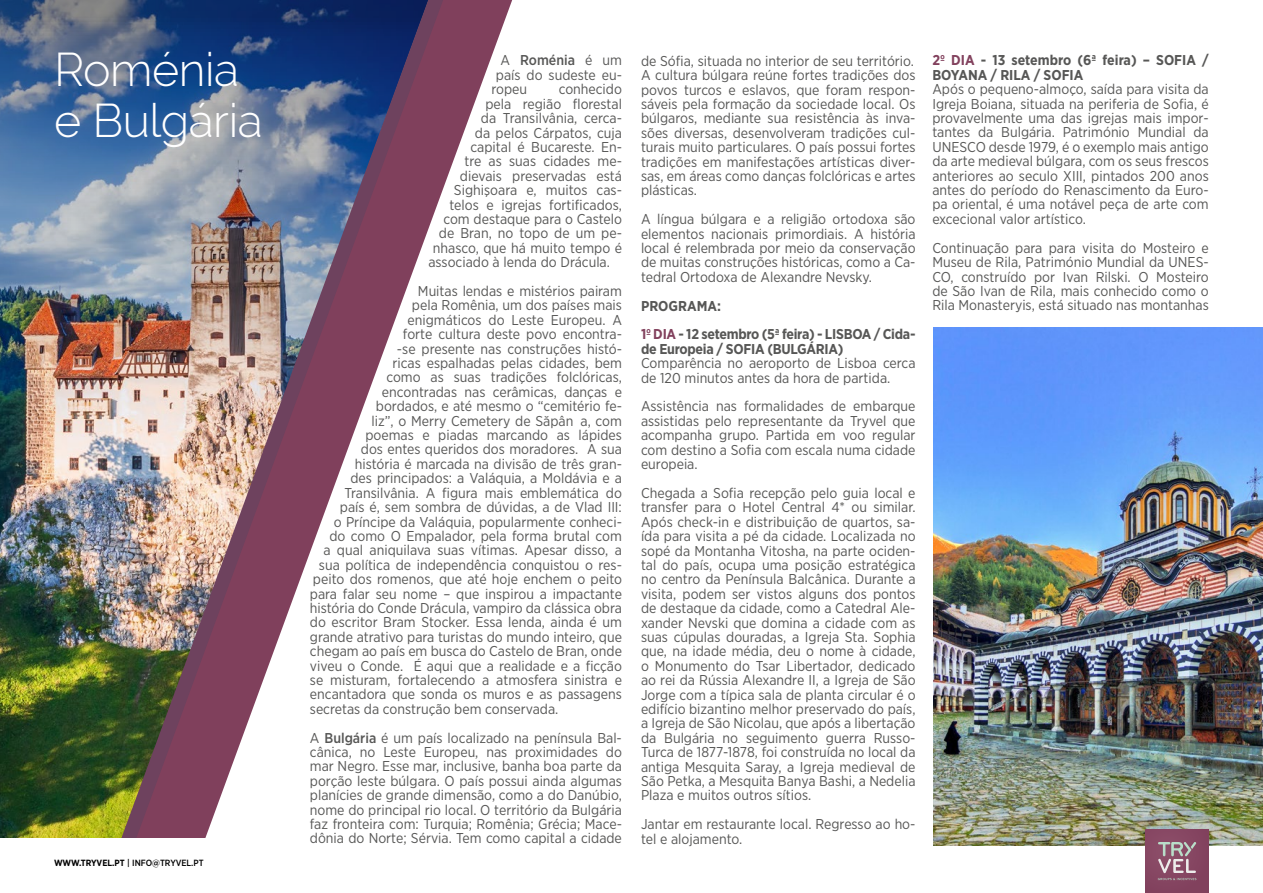
<style>
.page{position:relative;width:1263px;height:893px;background:#fff}
.page>*{position:absolute;margin:0;border:0;box-sizing:border-box;transform-origin:0 0}
.t1{font:300 46.5px/51px "Raleway";letter-spacing:-.01em;color:#fff}
.t2{font:14.25px/14.4px "Gotham Narrow";color:#575756;text-align:justify}
.t3{font:700 14.25px/28.8px "Gotham Narrow";letter-spacing:-.02em;color:#575756}
.t4{font:700 14.25px/14.4px "Gotham Narrow";color:#575756}
.t5{font:500 14.25px "Gotham Narrow";color:#575756}
.t6{font:500 9px "Gotham Narrow";color:#000}
.s1{font-weight:700}
.s2{font-weight:400}
.s3{font-weight:500}
.s4{color:#82415d}
</style>
<div class="page">
<img style="left:0;top:0;width:101px;height:838px">
<img style="left:101px;top:0;width:15px;height:838px">
<img style="left:116px;top:0;width:396px;height:838px">
<img style="left:933px;top:327px;width:330px;height:518px">
<div style="left:1145px;top:829px;width:64px;height:64px;background:#844460"></div>
<svg style="left:1158px;top:842px;width:38px;height:38px"></svg>
<h1 class="t1" style="left:54px;top:44px;width:210px">Roménia e Bulgária</h1>
<p class="t6" style="left:54px;top:857px;width:151px"><span class="s1">WWW.TRYVEL.PT</span> | INFO@TRYVEL.PT</p>
<p class="t5" style="left:500px;top:51px;width:123px"><span class="s2">A</span> Roménia <span class="s2">é um</span></p>
<p class="t2" style="left:496px;top:67px;width:127px">país do sudeste eu-</p>
<p class="t2" style="left:491px;top:82px;width:37px">ropeu</p>
<p class="t2" style="left:559px;top:82px;width:65px">conhecido</p>
<p class="t2" style="left:485px;top:96px;width:138px">pela região florestal</p>
<p class="t2" style="left:481px;top:111px;width:142px">da Transilvânia, cerca-</p>
<p class="t2" style="left:475px;top:125px;width:148px">da pelos Cárpatos, cuja</p>
<p class="t2" style="left:470px;top:139px;width:153px">capital é Bucareste. En-</p>
<p class="t2" style="left:464px;top:154px;width:159px">tre as suas cidades me-</p>
<p class="t2" style="left:460px;top:168px;width:164px">dievais preservadas está</p>
<p class="t2" style="left:454px;top:183px;width:169px">Sighişoara e, muitos cas-</p>
<p class="t2" style="left:449px;top:197px;width:174px">telos e igrejas fortificados,</p>
<p class="t2" style="left:443px;top:211px;width:180px">com destaque para o Castelo</p>
<p class="t2" style="left:439px;top:226px;width:184px">de Bran, no topo de um pe-</p>
<p class="t2" style="left:433px;top:240px;width:191px">nhasco, que há muito tempo é</p>
<p class="t2" style="left:428px;top:255px;width:183px">associado à lenda do Drácula.</p>
<p class="t2" style="left:418px;top:283px;width:206px">Muitas lendas e mistérios pairam</p>
<p class="t2" style="left:412px;top:298px;width:211px">pela Romênia, um dos países mais</p>
<p class="t2" style="left:407px;top:312px;width:216px">enigmáticos do Leste Europeu. A</p>
<p class="t2" style="left:403px;top:327px;width:221px">forte cultura deste povo encontra-</p>
<p class="t2" style="left:397px;top:341px;width:226px">-se presente nas construções histó-</p>
<p class="t2" style="left:392px;top:355px;width:231px">ricas espalhadas pelas cidades, bem</p>
<p class="t2" style="left:386px;top:370px;width:237px">como as suas tradições folclóricas,</p>
<p class="t2" style="left:382px;top:384px;width:242px">encontradas nas cerâmicas, danças e</p>
<p class="t2" style="left:376px;top:399px;width:248px">bordados, e até mesmo o “cemitério fe-</p>
<p class="t2" style="left:371px;top:413px;width:252px">liz”, o Merry Cemetery de Săpânța, com</p>
<p class="t2" style="left:365px;top:428px;width:258px">poemas e piadas marcando as lápides</p>
<p class="t2" style="left:361px;top:442px;width:262px">dos entes queridos dos moradores. A sua</p>
<p class="t2" style="left:355px;top:456px;width:269px">história é marcada na divisão de três gran-</p>
<p class="t2" style="left:350px;top:471px;width:273px">des principados: a Valáquia, a Moldávia e a</p>
<p class="t2" style="left:344px;top:485px;width:279px">Transilvânia. A figura mais emblemática do</p>
<p class="t2" style="left:340px;top:500px;width:283px">país é, sem sombra de dúvidas, a de Vlad III:</p>
<p class="t2" style="left:334px;top:514px;width:289px">o Príncipe da Valáquia, popularmente conheci-</p>
<p class="t2" style="left:329px;top:528px;width:294px">do como O Empalador, pela forma brutal com</p>
<p class="t2" style="left:323px;top:543px;width:300px">a qual aniquilava suas vítimas. Apesar disso, a</p>
<p class="t2" style="left:319px;top:557px;width:305px">sua política de independência conquistou o res-</p>
<p class="t2" style="left:313px;top:572px;width:311px">peito dos romenos, que até hoje enchem o peito</p>
<p class="t2" style="left:310px;top:586px;width:314px">para falar seu nome – que inspirou a impactante</p>
<p class="t2" style="left:310px;top:600px;width:314px">história do Conde Drácula, vampiro da clássica obra</p>
<p class="t2" style="left:310px;top:615px;width:314px">do escritor Bram Stocker. Essa lenda, ainda é um</p>
<p class="t2" style="left:310px;top:629px;width:314px">grande atrativo para turistas do mundo inteiro, que</p>
<p class="t2" style="left:310px;top:644px;width:314px">chegam ao país em busca do Castelo de Bran, onde</p>
<p class="t2" style="left:310px;top:658px;width:314px">viveu o Conde. É aqui que a realidade e a ficção</p>
<p class="t2" style="left:310px;top:672px;width:314px">se misturam, fortalecendo a atmosfera sinistra e</p>
<p class="t2" style="left:310px;top:687px;width:314px">encantadora que sonda os muros e as passagens</p>
<p class="t2" style="left:310px;top:701px;width:250px">secretas da construção bem conservada.</p>
<p class="t2" style="left:310px;top:730px;width:314px">A <span class="s3">Bulgária</span> é um país localizado na península Bal&shy;cânica, no Leste Europeu, nas proximidades do mar Negro. Esse mar, inclusive, banha boa parte da porção leste búlgara. O país possui ainda algumas planícies de grande dimensão, como a do Danúbio, nome do principal rio local. O território da Bulgária faz fronteira com: Turquia; Romênia; Grécia; Mace&shy;dônia do Norte; Sérvia. Tem como capital a cidade</p>
<p class="t2" style="left:641px;top:53px;width:276px">de Sófia, situada no interior de seu território.<br>A cultura búlgara reúne fortes tradições dos povos turcos e eslavos, que foram respon&shy;sáveis pela formação da sociedade local. Os búlgaros, mediante sua resistência às inva&shy;sões diversas, desenvolveram tradições cul&shy;turais muito particulares. O país possui fortes tradições em manifestações artísticas diver&shy;sas, em áreas como danças folclóricas e artes plásticas.</p>
<p class="t2" style="left:641px;top:212px;width:276px">A língua búlgara e a religião ortodoxa são elementos nacionais primordiais. A história local é relembrada por meio da conservação de muitas construções históricas, como a Ca&shy;tedral Ortodoxa de Alexandre Nevsky.</p>
<p class="t3" style="left:641px;top:291px;width:276px">PROGRAMA:<br><span class="s4">1º DIA</span> - 12 setembro (5ª feira) - LISBOA / Cida-</p>
<p class="t3" style="left:641px;top:334px;width:204px">de Europeia / SOFIA (BULGÁRIA)</p>
<p class="t2" style="left:641px;top:356px;width:276px">Comparência no aeroporto de Lisboa cerca de 120 minutos antes da hora de partida.</p>
<p class="t2" style="left:641px;top:399px;width:276px">Assistência nas formalidades de embarque assistidas pelo representante da Tryvel que acompanha grupo. Partida em voo regular com destino a Sofia com escala numa cidade europeia.</p>
<p class="t2" style="left:641px;top:485px;width:276px">Chegada a Sofia recepção pelo guia local e transfer para o Hotel Central 4* ou similar.<br>Após check-in e distribuição de quartos, sa&shy;ída para visita a pé da cidade. Localizada no sopé da Montanha Vitosha, na parte ociden&shy;tal do país, ocupa uma posição estratégica no centro da Península Balcânica. Durante a visita, podem ser vistos alguns dos pontos de destaque da cidade, como a Catedral Ale&shy;xander Nevski que domina a cidade com as suas cúpulas douradas, a Igreja Sta. Sophia que, na idade média, deu o nome à cidade, o Monumento do Tsar Libertador, dedicado ao rei da Rússia Alexandre II, a Igreja de São Jorge com a típica sala de planta circular é o edifício bizantino melhor preservado do país, a Igreja de São Nicolau, que após a libertação da Bulgária no seguimento guerra Russo-Turca de 1877-1878, foi construída no local da antiga Mesquita Saray, a Igreja medieval de São Petka, a Mesquita Banya Bashi, a Nedelia Plaza e muitos outros sítios.</p>
<p class="t2" style="left:641px;top:817px;width:276px">Jantar em restaurante local. Regresso ao ho&shy;tel e alojamento.</p>
<p class="t4" style="left:932px;top:53px;width:278px"><span class="s4">2º DIA</span> - 13 setembro (6ª feira) – SOFIA /<br>BOYANA / RILA / SOFIA</p>
<p class="t2" style="left:932px;top:82px;width:278px">Após o pequeno-almoço, saída para visita da Igreja Boiana, situada na periferia de Sofia, é provavelmente uma das igrejas mais impor&shy;tantes da Bulgária. Património Mundial da UNESCO desde 1979, é o exemplo mais antigo da arte medieval búlgara, com os seus frescos anteriores ao seculo XIII, pintados 200 anos antes do período do Renascimento da Euro&shy;pa oriental, é uma notável peça de arte com excecional valor artístico.</p>
<p class="t2" style="left:932px;top:240px;width:278px">Continuação para para visita do Mosteiro e Museu de Rila, Património Mundial da UNES-CO, construído por Ivan Rilski. O Mosteiro de São Ivan de Rila, mais conhecido como o Rila Monasteryis, está situado nas montanhas</p>
</div>
